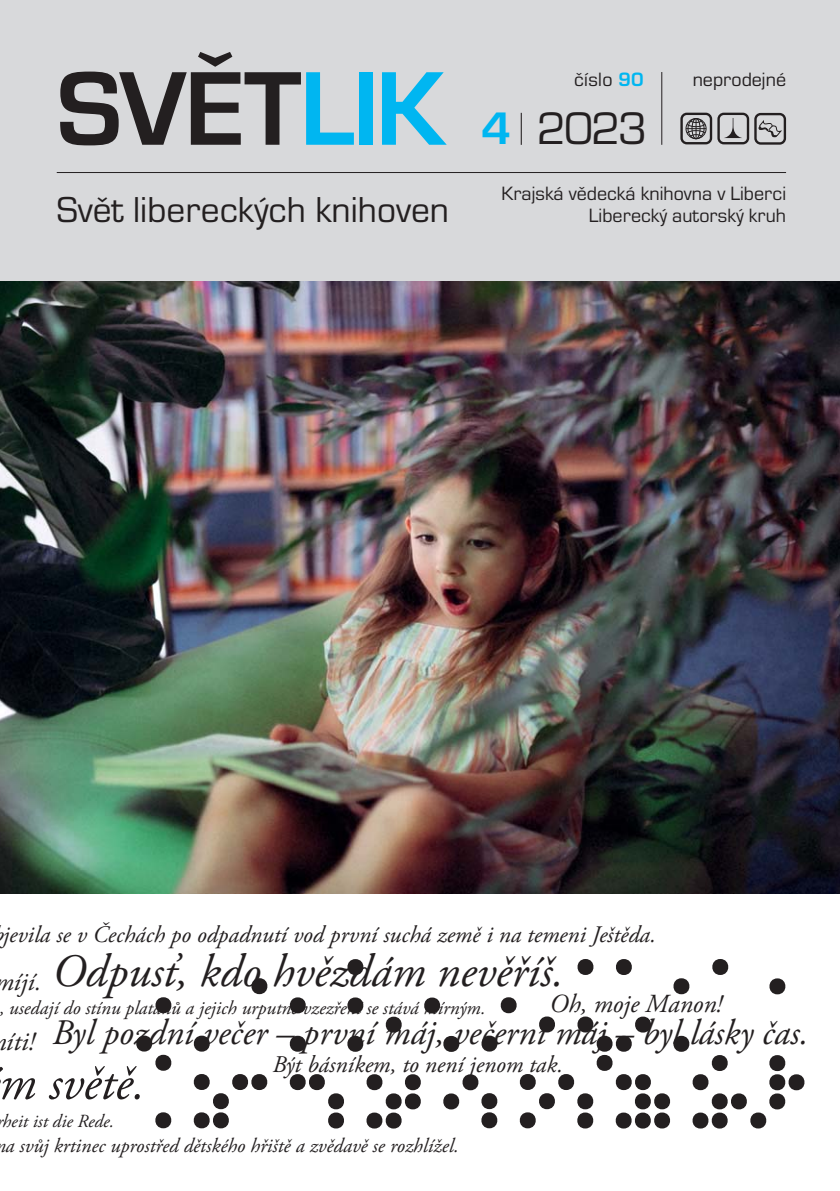
<style>
.page{position:relative;width:840px;height:1191px;background:#fff}
.page>*{position:absolute;margin:0;border:0;box-sizing:border-box;transform-origin:0 0}
.t1{font:700 108.6px "Eurostile TCE";letter-spacing:-.015em;color:#231f20}
.t2{font:italic 50.4px "Adobe Garamond Pro";color:#231f20}
.t3{font:47.2px "Eurostile TCE";color:#231f20}
.t4{font:italic 46.2px "Adobe Garamond Pro";color:#231f20}
.t5{font:37.4px "Eurostile TCE";color:#231f20}
.t6{font:italic 35.8px "Adobe Garamond Pro";color:#231f20}
.t7{font:italic 27px "Adobe Garamond Pro";color:#231f20}
.t8{font:italic 26.2px "Adobe Garamond Pro";color:#231f20}
.t9{font:italic 26px "Adobe Garamond Pro";color:#231f20}
.t10{font:italic 23.8px "Adobe Garamond Pro";color:#231f20}
.t11{font:italic 23.6px "Adobe Garamond Pro";color:#231f20}
.t12{font:italic 20.2px "Adobe Garamond Pro";color:#231f20}
.t13{font:20px/21.4px "Eurostile TCE";color:#231f20;text-align:right}
.t14{font:italic 19.4px "Adobe Garamond Pro";color:#231f20}
.t15{font:italic 18.6px "Adobe Garamond Pro";color:#231f20}
.s1{color:#00b6f1}
.s2{font-weight:700;color:#00b6f1}
</style>
<div class="page">
<div style="left:0;top:0;width:839px;height:281px;background:#d8d9db"></div>
<hr style="left:520px;top:113px;width:1px;height:32px;background:#231f20">
<div style="left:680px;top:113px;width:31px;height:31px;border:2px solid #231f20;border-radius:5px"></div>
<div style="left:717px;top:113px;width:31px;height:31px;border:2px solid #231f20;border-radius:5px"></div>
<div style="left:753px;top:113px;width:32px;height:32px;border:2px solid #231f20;border-radius:5px"></div>
<svg style="left:724px;top:118px;width:18px;height:20px"></svg>
<div style="left:685px;top:118px;width:21px;height:21px;border:1px solid #231f20;border-radius:50%"></div>
<div style="left:687px;top:118px;width:17px;height:21px;border:1px solid #231f20;border-radius:50%"></div>
<div style="left:691px;top:118px;width:9px;height:21px;border:1px solid #231f20;border-radius:50%"></div>
<svg style="left:685px;top:119px;width:20px;height:20px"></svg>
<svg style="left:758px;top:120px;width:22px;height:17px"></svg>
<hr style="left:661px;top:72px;width:1px;height:73px;background:#231f20">
<hr style="left:57px;top:172px;width:728px;height:1px;background:#231f20">
<img style="left:0;top:281px;width:839px;height:612px">
<svg style="left:251px;top:978px;width:17px;height:16px"></svg>
<svg style="left:155px;top:997px;width:17px;height:16px"></svg>
<svg style="left:193px;top:1035px;width:17px;height:16px"></svg>
<svg style="left:136px;top:1035px;width:36px;height:35px"></svg>
<svg style="left:193px;top:1074px;width:75px;height:54px"></svg>
<svg style="left:155px;top:1112px;width:17px;height:16px"></svg>
<svg style="left:289px;top:959px;width:516px;height:169px"></svg>
<p class="t1" style="left:57px;top:66px;width:390px">SVĚT<span class="s1">LIK</span></p>
<p class="t5" style="left:57px;top:195px;width:394px">Svět libereckých knihoven</p>
<p class="t13" style="left:573px;top:70px;width:71px">číslo <span class="s2">90</span></p>
<p class="t3" style="left:481px;top:110px;width:167px"><span class="s2">4</span> 2023</p>
<p class="t13" style="left:692px;top:70px;width:95px">neprodejné</p>
<p class="t13" style="left:501px;top:185px;width:286px">Krajská vědecká knihovna v Liberci<br>Liberecký autorský kruh</p>
<p class="t11" style="left:3px;top:925px;width:654px">jevila se v Čechách po odpadnutí vod první suchá země i na temeni Ještěda.</p>
<p class="t4" style="left:52px;top:953px;width:513px">Odpusť, kdo hvězdám nevěříš.</p>
<p class="t8" style="left:-6px;top:971px;width:48px">míjí.</p>
<p class="t14" style="left:0;top:1000px;width:487px">, usedají do stínu platanů a jejich urputné vzezření se stává mírným.</p>
<p class="t9" style="left:549px;top:993px;width:173px">Oh, moje Manon!</p>
<p class="t6" style="left:52px;top:1018px;width:757px">Byl pozdní večer – první máj, večerní máj – byl lásky čas.</p>
<p class="t7" style="left:6px;top:1031px;width:30px">íti!</p>
<p class="t10" style="left:272px;top:1054px;width:292px">Být básníkem, to není jenom tak.</p>
<p class="t2" style="left:-1px;top:1062px;width:147px">m světě.</p>
<p class="t15" style="left:-4px;top:1113px;width:119px">rheit ist die Rede.</p>
<p class="t12" style="left:-5px;top:1137px;width:465px">na svůj krtinec uprostřed dětského hřiště a zvědavě se rozhlížel.</p>
</div>
